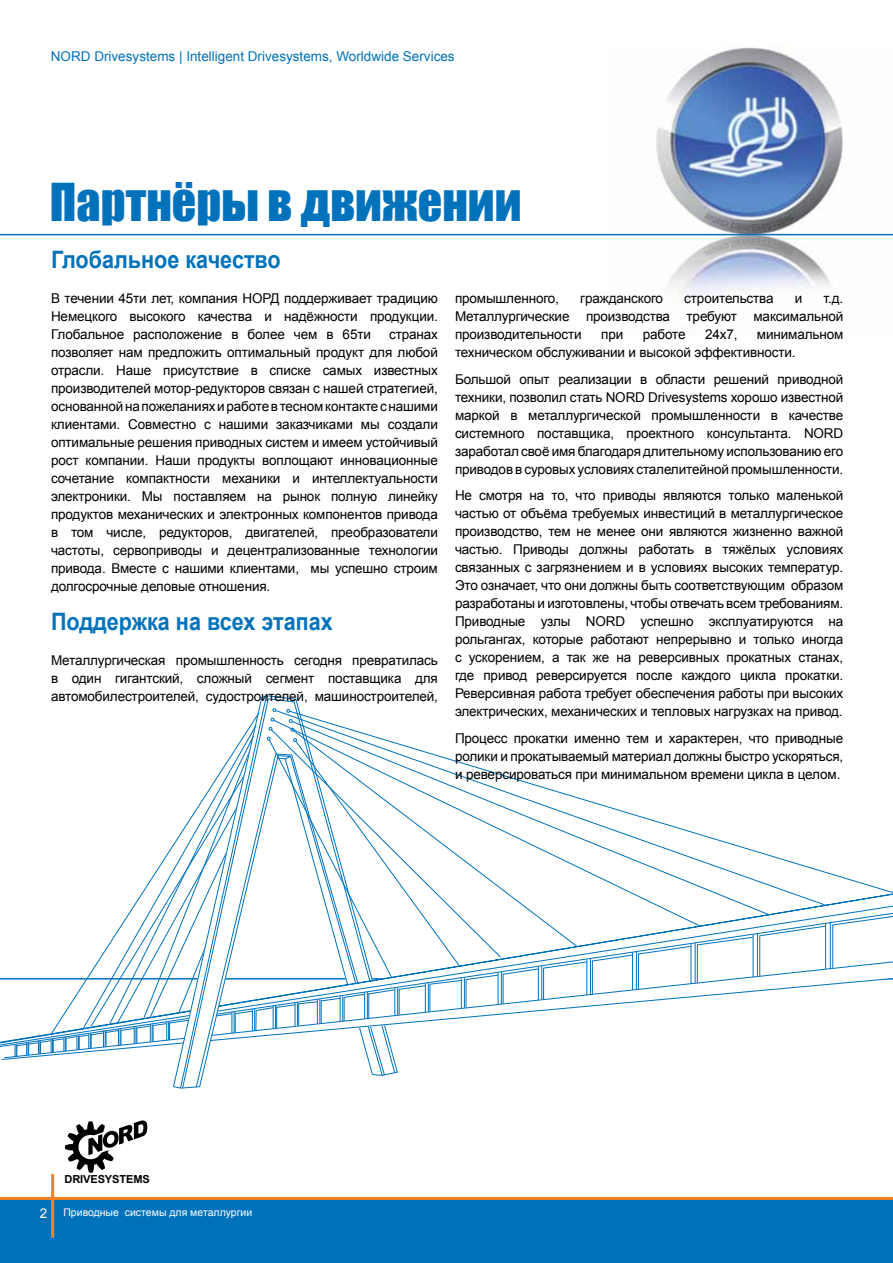
<style>
.page{position:relative;width:893px;height:1263px;background:#fff}
.page>*{position:absolute;margin:0;border:0;box-sizing:border-box;transform-origin:0 0}
.t1{font:48px "Impact";color:#0072bc}
.t2{font:700 24px "Arial";color:#0072bc;scale:.9 1}
.t3{font:13.5px/18px "Arial";letter-spacing:-.01em;color:#000;text-align:justify}
.t4{font:13.5px "Arial";color:#0072bc}
.t5{font:700 11.1px "Arial";letter-spacing:-.01em;color:#000}
.t6{font:10.5px "Arial";color:#fff}
.s1{font-size:13.5px}
</style>
<div class="page">
<div style="left:0;top:1198px;width:893px;height:65px;background:#0072bc"></div>
<hr style="left:0;top:1197px;width:893px;height:3px;background:#f58220">
<hr style="left:51px;top:1174px;width:3px;height:64px;background:#f58220">
<svg style="left:65px;top:1120px;width:82px;height:53px"></svg>
<img style="left:605px;top:46px;width:288px;height:248px">
<svg style="left:0;top:895px;width:893px;height:150px"></svg>
<hr style="left:830px;top:922px;width:1px;height:46px;background:#0072bc">
<hr style="left:832px;top:925px;width:1px;height:43px;background:#0072bc">
<svg style="left:832px;top:914px;width:61px;height:12px"></svg>
<svg style="left:15px;top:695px;width:811px;height:394px"></svg>
<hr style="left:0;top:234px;width:893px;height:1px;background:#0072bc">
<p class="t4" style="left:51px;top:47px;width:405px">NORD Drivesystems | Intelligent Drivesystems, Worldwide Services</p>
<h1 class="t1" style="left:50px;top:165px;width:473px">Партнёры в движении</h1>
<h2 class="t2" style="left:51px;top:243px;width:257px">Глобальное качество</h2>
<p class="t3" style="left:51px;top:289px;width:388px">В течении 45ти лет, компания НОРД поддерживает традицию Немецкого высокого качества и надёжности продукции.<br>Глобальное расположение в более чем в 65ти</p>
<p class="t3" style="left:51px;top:325px;width:388px;text-indent:338px">странах позволяет нам предложить оптимальный продукт для любой отрасли. Наше присутствие в списке самых известных производителей мотор-редукторов связан с нашей стратегией, основанной на пожеланиях и работе в тесном контакте с нашими клиентами. Совместно с нашими заказчиками мы создали оптимальные решения приводных систем и имеем устойчивый рост компании. Наши продукты воплощают инновационные сочетание компактности механики и интеллектуальности электроники. Мы поставляем на рынок полную линейку продуктов механических и электронных компонентов привода в том числе, редукторов, двигателей, преобразователи частоты, сервоприводы и децентрализованные технологии привода. Вместе с нашими клиентами, мы успешно строим долгосрочные деловые отношения.</p>
<h2 class="t2" style="left:51px;top:606px;width:315px">Поддержка на всех этапах</h2>
<p class="t3" style="left:51px;top:652px;width:388px">Металлургическая промышленность сегодня превратилась в один гигантский, сложный сегмент поставщика для автомобилестроителей, судостроителей, машиностроителей,</p>
<p class="t3" style="left:455px;top:290px;width:106px">промышленного,</p>
<p class="t3" style="left:580px;top:290px;width:84px">гражданского</p>
<p class="t3" style="left:684px;top:290px;width:91px">строительства</p>
<p class="t3" style="left:795px;top:290px;width:9px">и</p>
<p class="t3" style="left:455px;top:290px;width:390px;text-indent:369px">т.д.<br>Металлургические производства требуют максимальной производительности</p>
<p class="t3" style="left:601px;top:326px;width:24px">при</p>
<p class="t3" style="left:643px;top:326px;width:44px">работе</p>
<p class="t3" style="left:705px;top:326px;width:34px">24x7,</p>
<p class="t3" style="left:455px;top:326px;width:390px;text-indent:302px">минимальном техническом обслуживании и высокой эффективности.</p>
<p class="t3" style="left:455px;top:370px;width:390px">Большой опыт реализации в области решений приводной техники, позволил стать NORD Drivesystems хорошо известной маркой в металлургической промышленности в качестве системного поставщика, проектного консультанта. NORD заработал своё имя благодаря длительному использованию его приводов в суровых условиях сталелитейной промышленности.</p>
<p class="t3" style="left:455px;top:486px;width:390px">Не смотря на то, что приводы являются только маленькой частью от объёма требуемых инвестиций в металлургическое производство, тем не менее они являются жизненно важной частью. Приводы должны работать в тяжёлых условиях связанных с загрязнением и в условиях высоких температур.<br>Это означает, что они должны быть соответствующим образом разработаны и изготовлены, чтобы отвечать всем требованиям.<br>Приводные узлы NORD успешно эксплуатируются на рольгангах, которые работают непрерывно и только иногда с ускорением, а так же на реверсивных прокатных станах, где привод реверсируется после каждого цикла прокатки.<br>Реверсивная работа требует обеспечения работы при высоких электрических, механических и тепловых нагрузках на привод.</p>
<p class="t3" style="left:455px;top:729px;width:390px">Процесс прокатки именно тем и характерен, что приводные ролики и прокатываемый материал должны быстро ускоряться, и реверсироваться при минимальном времени цикла в целом.</p>
<p class="t5" style="left:64px;top:1172px;width:87px">DRIVESYSTEMS</p>
<p class="t6" style="left:40px;top:1206px;width:214px"><span class="s1">2</span> Приводные системы для металлургии</p>
</div>
